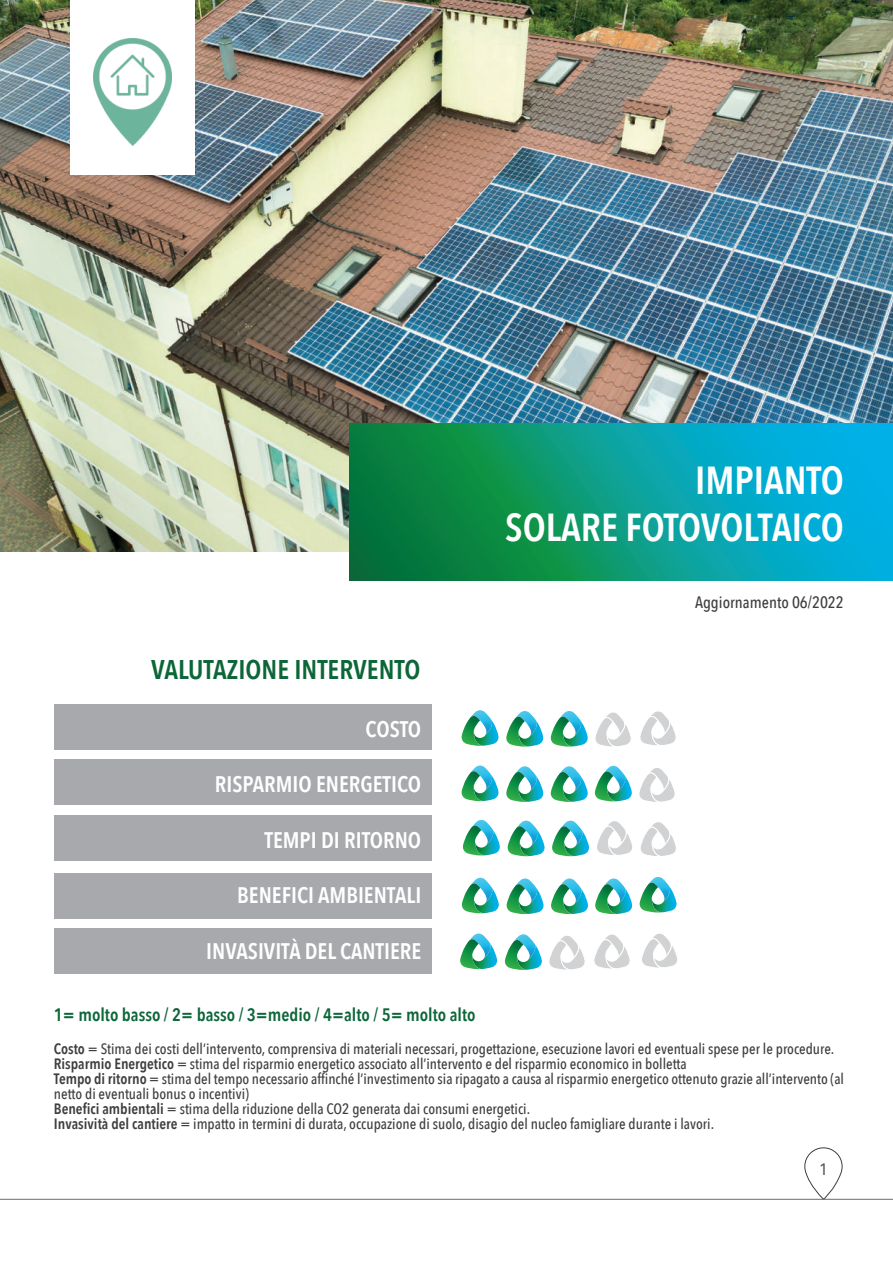
<style>
.page{position:relative;width:893px;height:1263px;background:#fff}
.page>*{position:absolute;margin:0;border:0;box-sizing:border-box;transform-origin:0 0}
.t1{font:600 39px/46.8px "Avenir Next Condensed";color:#fff;text-align:right}
.t2{font:600 27px "Avenir Next Condensed";color:#0c6638}
.t3{font:600 22.5px "Avenir Next Condensed";color:#fff}
.t4{font:600 18px "Avenir Next Condensed";color:#0c6638}
.t5{font:500 16.5px "Avenir Next Condensed";color:#3e3e3f}
.t6{font:500 16.5px "Avenir Next Condensed";color:#57585a}
.t7{font:500 15px/15px "Avenir Next Condensed";color:#3e3e3f}
.s1{font-weight:600}
</style>
<div class="page">
<img style="left:0;top:0;width:893px;height:551px">
<svg style="left:642px;top:933px;width:35px;height:35px"></svg>
<svg style="left:594px;top:934px;width:36px;height:35px"></svg>
<svg style="left:549px;top:936px;width:36px;height:34px"></svg>
<svg style="left:639px;top:877px;width:38px;height:35px"></svg>
<svg style="left:595px;top:712px;width:36px;height:35px"></svg>
<svg style="left:594px;top:766px;width:38px;height:35px"></svg>
<svg style="left:350px;top:423px;width:543px;height:157px;background:#079a8b"></svg>
<div style="left:54px;top:928px;width:378px;height:45px;background:#a8a9ad"></div>
<div style="left:54px;top:873px;width:378px;height:46px;background:#a8a9ad"></div>
<div style="left:54px;top:815px;width:378px;height:46px;background:#a8a9ad"></div>
<div style="left:54px;top:759px;width:378px;height:46px;background:#a8a9ad"></div>
<div style="left:54px;top:705px;width:378px;height:45px;background:#a8a9ad"></div>
<svg style="left:461px;top:710px;width:38px;height:36px"></svg>
<svg style="left:506px;top:711px;width:38px;height:35px"></svg>
<svg style="left:550px;top:711px;width:38px;height:35px"></svg>
<svg style="left:640px;top:711px;width:36px;height:34px"></svg>
<svg style="left:461px;top:765px;width:38px;height:36px"></svg>
<svg style="left:506px;top:766px;width:38px;height:36px"></svg>
<svg style="left:550px;top:766px;width:38px;height:36px"></svg>
<svg style="left:639px;top:768px;width:36px;height:34px"></svg>
<svg style="left:462px;top:820px;width:38px;height:35px"></svg>
<svg style="left:507px;top:821px;width:38px;height:35px"></svg>
<svg style="left:552px;top:820px;width:80px;height:36px"></svg>
<svg style="left:640px;top:822px;width:36px;height:34px"></svg>
<svg style="left:461px;top:878px;width:38px;height:35px"></svg>
<svg style="left:506px;top:878px;width:38px;height:36px"></svg>
<svg style="left:551px;top:878px;width:37px;height:36px"></svg>
<svg style="left:595px;top:878px;width:38px;height:36px"></svg>
<svg style="left:460px;top:933px;width:38px;height:36px"></svg>
<svg style="left:504px;top:934px;width:38px;height:36px"></svg>
<svg style="left:804px;top:1147px;width:39px;height:52px"></svg>
<hr style="left:0;top:1199px;width:893px;height:1px;background:#6c6d70">
<div style="left:70px;top:0;width:124px;height:175px;background:#fff"></div>
<img style="left:94px;top:39px;width:77px;height:107px">
<h1 class="t1" style="left:505px;top:456px;width:340px">IMPIANTO<br>SOLARE FOTOVOLTAICO</h1>
<h2 class="t2" style="left:151px;top:646px;width:271px">VALUTAZIONE INTERVENTO</h2>
<h3 class="t3" style="left:366px;top:709px;width:57px">COSTO</h3>
<h3 class="t3" style="left:215px;top:765px;width:208px">RISPARMIO ENERGETICO</h3>
<h3 class="t3" style="left:264px;top:820px;width:158px">TEMPI DI RITORNO</h3>
<h3 class="t3" style="left:237px;top:876px;width:186px">BENEFICI AMBIENTALI</h3>
<h3 class="t3" style="left:206px;top:931px;width:216px">INVASIVITÀ DEL CANTIERE</h3>
<p class="t5" style="left:695px;top:592px;width:150px">Aggiornamento 06/2022</p>
<p class="t4" style="left:54px;top:999px;width:423px">1= molto basso / 2= basso / 3=medio / 4=alto / 5= molto alto</p>
<p class="t7" style="left:54px;top:1041px;width:792px"><span class="s1">Costo</span> = Stima dei costi dell’intervento, comprensiva di materiali necessari, progettazione, esecuzione lavori ed eventuali spese per le procedure.<br><span class="s1">Risparmio Energetico</span> = stima del risparmio energetico associato all’intervento e del risparmio economico in bolletta<br><span class="s1">Tempo di ritorno</span> = stima del tempo necessario affinché l’investimento sia ripagato a causa al risparmio energetico ottenuto grazie all’intervento (al netto di eventuali bonus o incentivi)<br><span class="s1">Benefici ambientali</span> = stima della riduzione della CO2 generata dai consumi energetici.<br><span class="s1">Invasività del cantiere</span> = impatto in termini di durata, occupazione di suolo, disagio del nucleo famigliare durante i lavori.</p>
<p class="t6" style="left:819px;top:1159px;width:9px">1</p>
</div>
